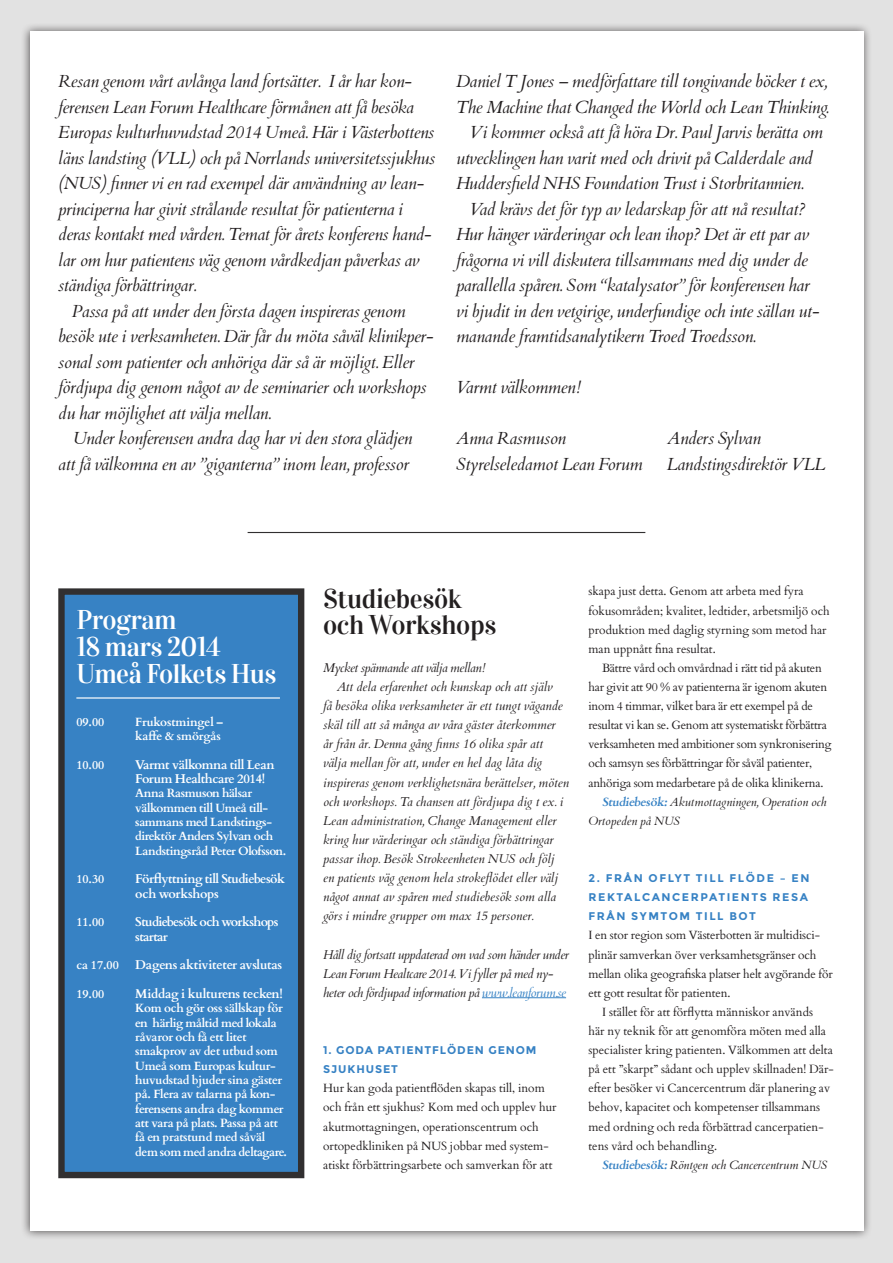
<style>
.page{position:relative;width:893px;height:1263px;background:#e2e2e2}
.page>*{position:absolute;margin:0;border:0;box-sizing:border-box;transform-origin:0 0}
.t1{font:27px/27px "Vidaloka";letter-spacing:-.02em;color:#fff}
.t2{font:27px/25.5px "Vidaloka";letter-spacing:-.015em;color:#231f20}
.t3{font:italic 17.55px "Cardo";letter-spacing:-.02em;color:#231f20}
.t4{font:italic 12.75px "Cardo";color:#231f20}
.t5{font:italic 12.75px/19px "Cardo";letter-spacing:-.03em;color:#231f20}
.t6{font:700 12.75px/14.4px "Cardo";letter-spacing:-.03em;color:#fff}
.t7{font:700 12.75px/14.4px "Cardo";letter-spacing:-.05em;color:#fff}
.t8{font:12px/19px "Cardo";color:#231f20}
.t9{font:700 12px/14.4px "Cardo";letter-spacing:-.025em;color:#fff}
.t10{font:12px "Cardo";letter-spacing:-.02em;color:#231f20}
.t11{font:italic 12px "Cardo";color:#231f20}
.t12{font:700 11.1px/19px "Montserrat";letter-spacing:.14em;color:#3782c4;text-align:justify}
.t13{font:700 11.1px/19px "Montserrat";letter-spacing:.08em;color:#3782c4}
.s1{color:#3782c4}
.s2{font-weight:700;color:#3782c4}
</style>
<div class="page">
<div style="left:21px;top:23px;width:851px;height:1217px;background:#231f20;opacity:.75"></div>
<div style="left:30px;top:32px;width:833px;height:1199px;background:#fff"></div>
<hr style="left:482px;top:997px;width:84px;height:1px;background:#3782c4">
<div style="left:58px;top:588px;width:246px;height:590px;background:#3782c4;border:6px solid #312f30"></div>
<hr style="left:76px;top:697px;width:204px;height:2px;background:#fff">
<hr style="left:248px;top:532px;width:397px;height:1px;background:#312f30">
<p class="t3" style="left:58px;top:71px;width:355px">Resan genom vårt avlånga land fortsätter. I år har kon-</p>
<p class="t3" style="left:58px;top:97px;width:357px">ferensen Lean Forum Healthcare förmånen att få besöka</p>
<p class="t3" style="left:58px;top:122px;width:377px">Europas kulturhuvudstad 2014 Umeå. Här i Västerbottens</p>
<p class="t3" style="left:58px;top:147px;width:378px">läns landsting (VLL) och på Norrlands universitetssjukhus</p>
<p class="t3" style="left:58px;top:173px;width:367px">(NUS) finner vi en rad exempel där användning av lean-</p>
<p class="t3" style="left:58px;top:198px;width:346px">principerna har givit strålande resultat för patienterna i</p>
<p class="t3" style="left:58px;top:224px;width:375px">deras kontakt med vården. Temat för årets konferens hand-</p>
<p class="t3" style="left:58px;top:249px;width:363px">lar om hur patientens väg genom vårdkedjan påverkas av</p>
<p class="t3" style="left:58px;top:275px;width:140px">ständiga förbättringar.</p>
<p class="t3" style="left:72px;top:300px;width:335px">Passa på att under den första dagen inspireras genom</p>
<p class="t3" style="left:58px;top:326px;width:377px">besök ute i verksamheten. Där får du möta såväl klinikper-</p>
<p class="t3" style="left:58px;top:351px;width:358px">sonal som patienter och anhöriga där så är möjligt. Eller</p>
<p class="t3" style="left:58px;top:377px;width:370px">fördjupa dig genom något av de seminarier och workshops</p>
<p class="t3" style="left:58px;top:402px;width:214px">du har möjlighet att välja mellan.</p>
<p class="t3" style="left:73px;top:428px;width:341px">Under konferensen andra dag har vi den stora glädjen</p>
<p class="t3" style="left:58px;top:453px;width:352px">att få välkomna en av ”giganterna” inom lean, professor</p>
<p class="t3" style="left:456px;top:71px;width:373px">Daniel T Jones – medförfattare till tongivande böcker t ex,</p>
<p class="t3" style="left:456px;top:97px;width:374px">The Machine that Changed the World och Lean Thinking.</p>
<p class="t3" style="left:470px;top:122px;width:355px">Vi kommer också att få höra Dr. Paul Jarvis berätta om</p>
<p class="t3" style="left:456px;top:147px;width:358px">utvecklingen han varit med och drivit på Calderdale and</p>
<p class="t3" style="left:456px;top:173px;width:349px">Huddersfield NHS Foundation Trust i Storbritannien.</p>
<p class="t3" style="left:470px;top:198px;width:337px">Vad krävs det för typ av ledarskap för att nå resultat?</p>
<p class="t3" style="left:456px;top:224px;width:354px">Hur hänger värderingar och lean ihop? Det är ett par av</p>
<p class="t3" style="left:456px;top:249px;width:353px">frågorna vi vill diskutera tillsammans med dig under de</p>
<p class="t3" style="left:456px;top:275px;width:355px">parallella spåren. Som “katalysator” för konferensen har</p>
<p class="t3" style="left:456px;top:300px;width:365px">vi bjudit in den vetgirige, underfundige och inte sällan ut-</p>
<p class="t3" style="left:456px;top:326px;width:301px">manande framtidsanalytikern Troed Troedsson.</p>
<p class="t3" style="left:456px;top:377px;width:126px">Varmt välkommen!</p>
<p class="t3" style="left:456px;top:428px;width:112px">Anna Rasmuson</p>
<p class="t3" style="left:667px;top:428px;width:95px">Anders Sylvan</p>
<p class="t3" style="left:456px;top:453px;width:188px">Styrelseledamot Lean Forum</p>
<p class="t3" style="left:667px;top:453px;width:160px">Landstingsdirektör VLL</p>
<h1 class="t1" style="left:76px;top:606px;width:202px">Program<br>18 mars 2014<br>Umeå Folkets Hus</h1>
<p class="t9" style="left:76px;top:713px;width:29px">09.00</p>
<p class="t9" style="left:135px;top:713px;width:89px">Frukostmingel – kaffe &amp; smörgås</p>
<p class="t9" style="left:76px;top:756px;width:29px">10.00</p>
<p class="t6" style="left:135px;top:756px;width:141px">Varmt välkomna till Lean<br>Forum Healthcare 2014!</p>
<p class="t9" style="left:135px;top:785px;width:153px">Anna Rasmuson hälsar välkommen till Umeå till&shy;sammans med Landstings&shy;direktör Anders Sylvan och<br>Landstingsråd Peter Olofsson.</p>
<p class="t9" style="left:76px;top:871px;width:29px">10.30</p>
<p class="t6" style="left:135px;top:871px;width:151px">Förflyttning till Studiebesök och workshops</p>
<p class="t9" style="left:76px;top:914px;width:29px">11.00</p>
<p class="t7" style="left:135px;top:914px;width:145px">Studiebesök och workshops startar</p>
<p class="t9" style="left:76px;top:957px;width:44px">ca 17.00</p>
<p class="t6" style="left:135px;top:957px;width:148px">Dagens aktiviteter avslutas</p>
<p class="t9" style="left:76px;top:986px;width:29px">19.00</p>
<p class="t6" style="left:135px;top:985px;width:149px">Middag i kulturens tecken!</p>
<p class="t9" style="left:135px;top:1000px;width:153px">Kom och gör oss sällskap för en härlig måltid med lokala råvaror och få ett litet smakprov av det utbud som<br>Umeå som Europas kultur&shy;huvudstad bjuder sina gäster på. Flera av talarna på kon&shy;ferensens andra dag kommer att vara på plats. Passa på att få en pratstund med såväl dem som med andra deltagare.</p>
<h1 class="t2" style="left:323px;top:586px;width:175px">Studiebesök och Workshops</h1>
<p class="t5" style="left:323px;top:658px;width:164px">Mycket spännande att välja mellan!</p>
<p class="t4" style="left:337px;top:679px;width:218px">Att dela erfarenhet och kunskap och att själv</p>
<p class="t4" style="left:323px;top:698px;width:241px">få besöka olika verksamheter är ett tungt vägande</p>
<p class="t4" style="left:323px;top:717px;width:234px">skäl till att så många av våra gäster återkommer</p>
<p class="t4" style="left:323px;top:736px;width:221px">år från år. Denna gång finns 16 olika spår att</p>
<p class="t4" style="left:323px;top:756px;width:221px">välja mellan för att, under en hel dag låta dig</p>
<p class="t4" style="left:323px;top:775px;width:247px">inspireras genom verklighetsnära berättelser, möten</p>
<p class="t4" style="left:323px;top:794px;width:242px">och workshops. Ta chansen att fördjupa dig t ex. i</p>
<p class="t4" style="left:323px;top:813px;width:235px">Lean administration, Change Management eller</p>
<p class="t4" style="left:323px;top:832px;width:232px">kring hur värderingar och ständiga förbättringar</p>
<p class="t4" style="left:323px;top:851px;width:233px">passar ihop. Besök Strokeenheten NUS och följ</p>
<p class="t4" style="left:323px;top:870px;width:236px">en patients väg genom hela strokeflödet eller välj</p>
<p class="t4" style="left:323px;top:889px;width:235px">något annat av spåren med studiebesök som alla</p>
<p class="t4" style="left:323px;top:908px;width:212px">görs i mindre grupper om max 15 personer.</p>
<p class="t5" style="left:323px;top:945px;width:247px">Håll dig fortsatt uppdaterad om vad som händer under<br>Lean Forum Healtcare 2014. Vi fyller på med ny&shy;heter och fördjupad information på <span class="s1">www.leanforum.se</span></p>
<p class="t13" style="left:323px;top:1041px;width:213px">1. GODA PATIENTFLÖDEN GENOM<br>SJUKHUSET</p>
<p class="t8" style="left:323px;top:1078px;width:235px">Hur kan goda patientflöden skapas till, inom och från ett sjukhus? Kom med och upplev hur akutmottagningen, operationscentrum och ortopedkliniken på NUS jobbar med system&shy;atiskt förbättringsarbete och samverkan för att</p>
<p class="t8" style="left:588px;top:581px;width:243px">skapa just detta. Genom att arbeta med fyra fokusområden; kvalitet, ledtider, arbetsmiljö och produktion med daglig styrning som metod har man uppnått fina resultat.</p>
<p class="t10" style="left:602px;top:658px;width:221px">Bättre vård och omvårdnad i rätt tid på akuten</p>
<p class="t10" style="left:588px;top:677px;width:240px">har givit att 90 % av patienterna är igenom akuten</p>
<p class="t10" style="left:588px;top:696px;width:226px">inom 4 timmar, vilket bara är ett exempel på de</p>
<p class="t10" style="left:588px;top:715px;width:240px">resultat vi kan se. Genom att systematiskt förbättra</p>
<p class="t10" style="left:588px;top:735px;width:244px">verksamheten med ambitioner som synkronisering</p>
<p class="t10" style="left:588px;top:754px;width:225px">och samsyn ses förbättringar för såväl patienter,</p>
<p class="t10" style="left:588px;top:773px;width:236px">anhöriga som medarbetare på de olika klinikerna.</p>
<p class="t11" style="left:602px;top:794px;width:226px"><span class="s2">Studiebesök:</span>Akutmottagningen, Operation och</p>
<p class="t11" style="left:588px;top:814px;width:93px">Ortopeden på NUS</p>
<p class="t12" style="left:588px;top:869px;width:221px">2. FRÅN OFLYT TILL FLÖDE – EN REKTALCAN CERPATIENTS RESA FRÅN SYMTOM TILL BOT</p>
<p class="t8" style="left:588px;top:925px;width:233px">I en stor region som Västerbotten är multidisci-</p>
<p class="t8" style="left:588px;top:944px;width:229px">plinär samverkan över verksamhetsgränser och</p>
<p class="t8" style="left:588px;top:963px;width:246px">mellan olika geografiska platser helt avgörande för</p>
<p class="t8" style="left:588px;top:982px;width:143px">ett gott resultat för patienten.</p>
<p class="t8" style="left:602px;top:1002px;width:212px">I stället för att förflytta människor används</p>
<p class="t8" style="left:588px;top:1021px;width:239px">här ny teknik för att genomföra möten med alla</p>
<p class="t8" style="left:588px;top:1040px;width:246px">specialister kring patienten. Välkommen att delta</p>
<p class="t8" style="left:588px;top:1059px;width:247px">på ett ”skarpt” sådant och upplev skillnaden! Där-</p>
<p class="t8" style="left:588px;top:1078px;width:243px">efter besöker vi Cancercentrum där planering av</p>
<p class="t8" style="left:588px;top:1097px;width:233px">behov, kapacitet och kompetenser tillsammans</p>
<p class="t8" style="left:588px;top:1116px;width:237px">med ordning och reda förbättrad cancerpatien-</p>
<p class="t8" style="left:588px;top:1135px;width:130px">tens vård och behandling.</p>
<p class="t11" style="left:602px;top:1157px;width:227px"><span class="s2">Studiebesök:</span>Röntgen och Cancercentrum NUS</p>
</div>
